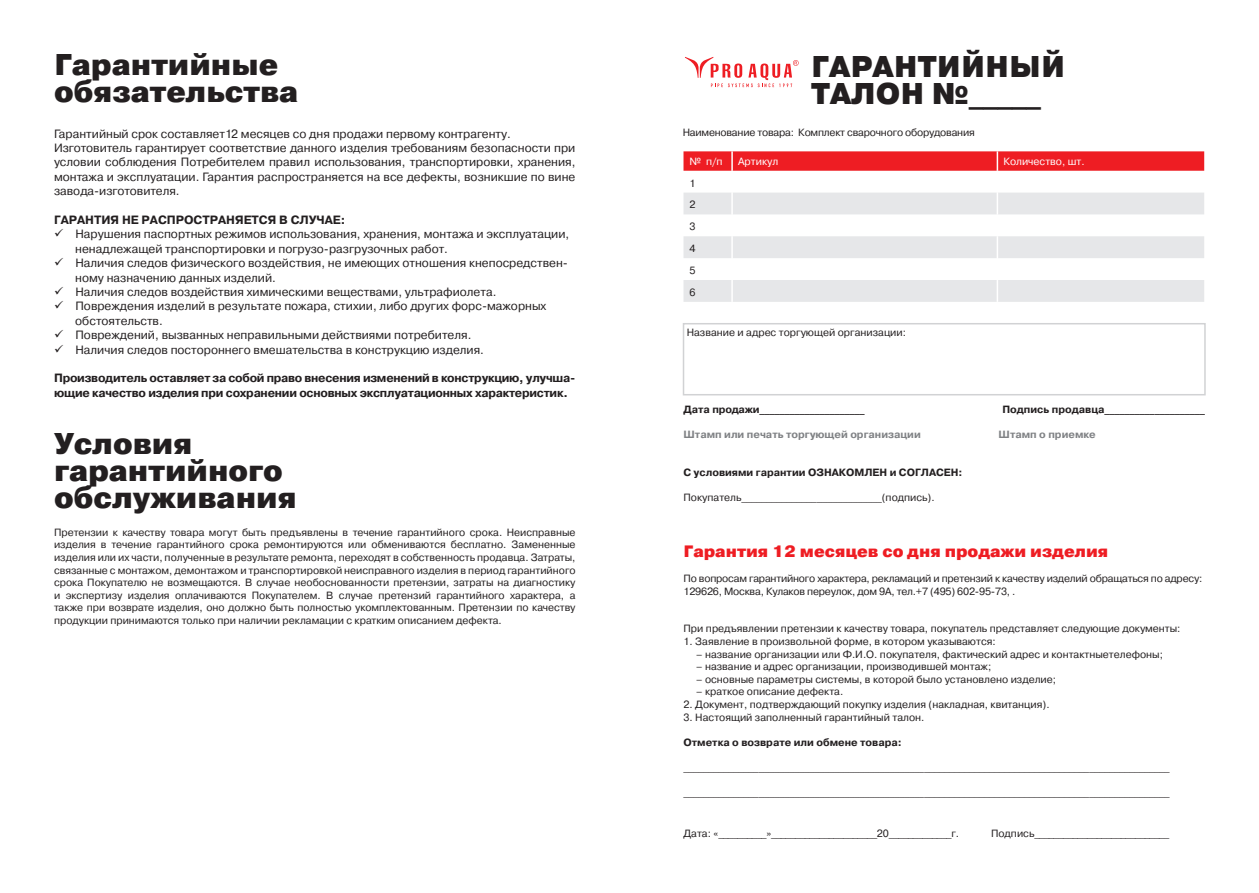
<style>
.page{position:relative;width:1259px;height:893px;background:#fff}
.page>*{position:absolute;margin:0;border:0;box-sizing:border-box;transform-origin:0 0}
.t1{font:900 30px/27px "Pragmatica";color:#231f20}
.t2{font:900 16.5px "Pragmatica";color:#ee1d23}
.t3{font:12px/14.4px "Pragmatica";color:#231f20}
.t4{font:700 12px/14.4px "Pragmatica";letter-spacing:-.02em;color:#231f20}
.t5{font:700 12px "Pragmatica";color:#231f20}
.t6{font:10.5px/12.6px "Pragmatica";color:#231f20;text-align:justify}
.t7{font:10.5px/12.6px "Pragmatica";letter-spacing:-.02em;color:#231f20}
.t8{font:700 10.5px "Pragmatica";color:#231f20}
.t9{font:700 10.5px "Pragmatica";color:#808285}
.t10{font:700 10.5px "Pragmatica";letter-spacing:-.02em;color:#231f20}
.t11{font:10.5px "Pragmatica";color:#fff}
</style>
<div class="page">
<div style="left:683px;top:323px;width:522px;height:72px;background:#fff;border:2px solid #d1d2d4"></div>
<svg style="left:685px;top:57px;width:113px;height:30px"></svg>
<svg style="left:683px;top:151px;width:521px;height:20px;background:#ee242a"></svg>
<svg style="left:683px;top:193px;width:521px;height:109px;fill:#e6e7e9"></svg>
<hr style="left:731px;top:151px;width:2px;height:20px;background:#fff">
<hr style="left:996px;top:151px;width:2px;height:20px;background:#fff">
<hr style="left:731px;top:193px;width:2px;height:21px;background:#fff">
<hr style="left:996px;top:193px;width:2px;height:21px;background:#fff">
<hr style="left:731px;top:214px;width:2px;height:22px;background:#fff">
<hr style="left:996px;top:214px;width:2px;height:22px;background:#fff">
<hr style="left:731px;top:236px;width:2px;height:22px;background:#fff">
<hr style="left:996px;top:236px;width:2px;height:22px;background:#fff">
<hr style="left:731px;top:258px;width:2px;height:22px;background:#fff">
<hr style="left:996px;top:258px;width:2px;height:22px;background:#fff">
<hr style="left:731px;top:280px;width:2px;height:22px;background:#fff">
<hr style="left:996px;top:280px;width:2px;height:22px;background:#fff">
<h1 class="t1" style="left:54px;top:52px;width:246px">Гарантийные обязательства</h1>
<p class="t3" style="left:54px;top:127px;width:523px">Гарантийный срок составляет12 месяцев со дня продажи первому контрагенту.<br>Изготовитель гарантирует соответствие данного изделия требованиям безопасности при условии соблюдения Потребителем правил использования, транспортировки, хранения, монтажа и эксплуатации. Гарантия распространяется на все дефекты, возникшие по вине завода-изготовителя.</p>
<p class="t5" style="left:54px;top:212px;width:293px">ГАРАНТИЯ НЕ РАСПРОСТРАНЯЕТСЯ В СЛУЧАЕ:</p>
<p class="t3" style="left:75px;top:227px;width:495px;text-indent:-21px">✓ Нарушения паспортных режимов использования, хранения, монтажа и эксплуатации, ненадлежащей транспортировки и погрузо-разгрузочных работ.</p>
<p class="t3" style="left:75px;top:256px;width:494px;text-indent:-21px">✓ Наличия следов физического воздействия, не имеющих отношения кнепосредствен&shy;ному назначению данных изделий.</p>
<p class="t3" style="left:54px;top:285px;width:444px">✓ Наличия следов воздействия химическими веществами, ультрафиолета.</p>
<p class="t3" style="left:75px;top:299px;width:472px;text-indent:-21px">✓ Повреждения изделий в результате пожара, стихии, либо других форс-мажорных обстоятельств.</p>
<p class="t3" style="left:54px;top:328px;width:419px">✓ Повреждений, вызванных неправильными действиями потребителя.</p>
<p class="t3" style="left:54px;top:343px;width:431px">✓ Наличия следов постороннего вмешательства в конструкцию изделия.</p>
<p class="t4" style="left:54px;top:371px;width:523px">Производитель оставляет за собой право внесения изменений в конструкцию, улучша&shy;ющие качество изделия при сохранении основных эксплуатационных характеристик.</p>
<h1 class="t1" style="left:54px;top:431px;width:244px">Условия гарантийного обслуживания</h1>
<p class="t6" style="left:54px;top:526px;width:523px">Претензии к качеству товара могут быть предъявлены в течение гарантийного срока. Неисправные изделия в течение гарантийного срока ремонтируются или обмениваются бесплатно. Замененные изделия или их части, полученные в результате ремонта, переходят в собственность продавца. Затраты, связанные с монтажом, демонтажом и транспортировкой неисправного изделия в период гарантийного срока Покупателю не возмещаются. В случае необоснованности претензии, затраты на диагностику и экспертизу изделия оплачиваются Покупателем. В случае претензий гарантийного характера, а также при возврате изделия, оно должно быть полностью укомплектованным. Претензии по качеству продукции принимаются только при наличии рекламации с кратким описанием дефекта.</p>
<h1 class="t1" style="left:811px;top:54px;width:256px">ГАРАНТИЙНЫЙ<br>ТАЛОН №_____</h1>
<p class="t7" style="left:682px;top:126px;width:294px">Наименование товара: Комплект сварочного оборудования</p>
<p class="t11" style="left:689px;top:155px;width:35px">№ п/п</p>
<p class="t11" style="left:738px;top:155px;width:42px">Артикул</p>
<p class="t11" style="left:1003px;top:155px;width:83px">Количество, шт.</p>
<p class="t6" style="left:689px;top:172px;width:8px;line-height:21.9px">1<br>2<br>3<br>4<br>5<br>6</p>
<p class="t6" style="left:686px;top:326px;width:221px">Название и адрес торгующей организации:</p>
<p class="t10" style="left:683px;top:403px;width:183px">Дата продажи_____________________</p>
<p class="t8" style="left:1002px;top:403px;width:204px">Подпись продавца____________________</p>
<p class="t9" style="left:683px;top:428px;width:239px">Штамп или печать торгующей организации</p>
<p class="t9" style="left:998px;top:428px;width:99px">Штамп о приемке</p>
<p class="t8" style="left:683px;top:466px;width:280px">С условиями гарантии ОЗНАКОМЛЕН и СОГЛАСЕН:</p>
<p class="t6" style="left:683px;top:492px;width:253px">Покупатель____________________________(подпись).</p>
<h2 class="t2" style="left:683px;top:540px;width:426px">Гарантия 12 месяцев со дня продажи изделия</h2>
<p class="t7" style="left:683px;top:572px;width:520px">По вопросам гарантийного характера, рекламаций и претензий к качеству изделий обращаться по адресу:<br>129626, Москва, Кулаков переулок, дом 9А, тел.+7 (495) 602-95-73, .</p>
<p class="t6" style="left:683px;top:623px;width:498px">При предъявлении претензии к качеству товара, покупатель представляет следующие документы:</p>
<p class="t6" style="left:683px;top:635px;width:314px">1. Заявление в произвольной форме, в котором указываются:</p>
<p class="t6" style="left:696px;top:648px;width:468px">– название организации или Ф.И.О. покупателя, фактический адрес и контактныетелефоны;</p>
<p class="t6" style="left:696px;top:660px;width:296px">– название и адрес организации, производившей монтаж;</p>
<p class="t6" style="left:696px;top:673px;width:361px">– основные параметры системы, в которой было установлено изделие;</p>
<p class="t6" style="left:696px;top:686px;width:148px">– краткое описание дефекта.</p>
<p class="t6" style="left:683px;top:698px;width:367px">2. Документ, подтверждающий покупку изделия (накладная, квитанция).</p>
<p class="t6" style="left:683px;top:711px;width:242px">3. Настоящий заполненный гарантийный талон.</p>
<p class="t8" style="left:683px;top:735px;width:220px">Отметка о возврате или обмене товара:</p>
<p class="t6" style="left:683px;top:761px;width:488px">_________________________________________________________________________________________________</p>
<p class="t6" style="left:683px;top:786px;width:488px">_________________________________________________________________________________________________</p>
<p class="t6" style="left:683px;top:827px;width:277px">Дата: «__________»______________________20_____________г.</p>
<p class="t6" style="left:991px;top:827px;width:180px">Подпись____________________________</p>
</div>
